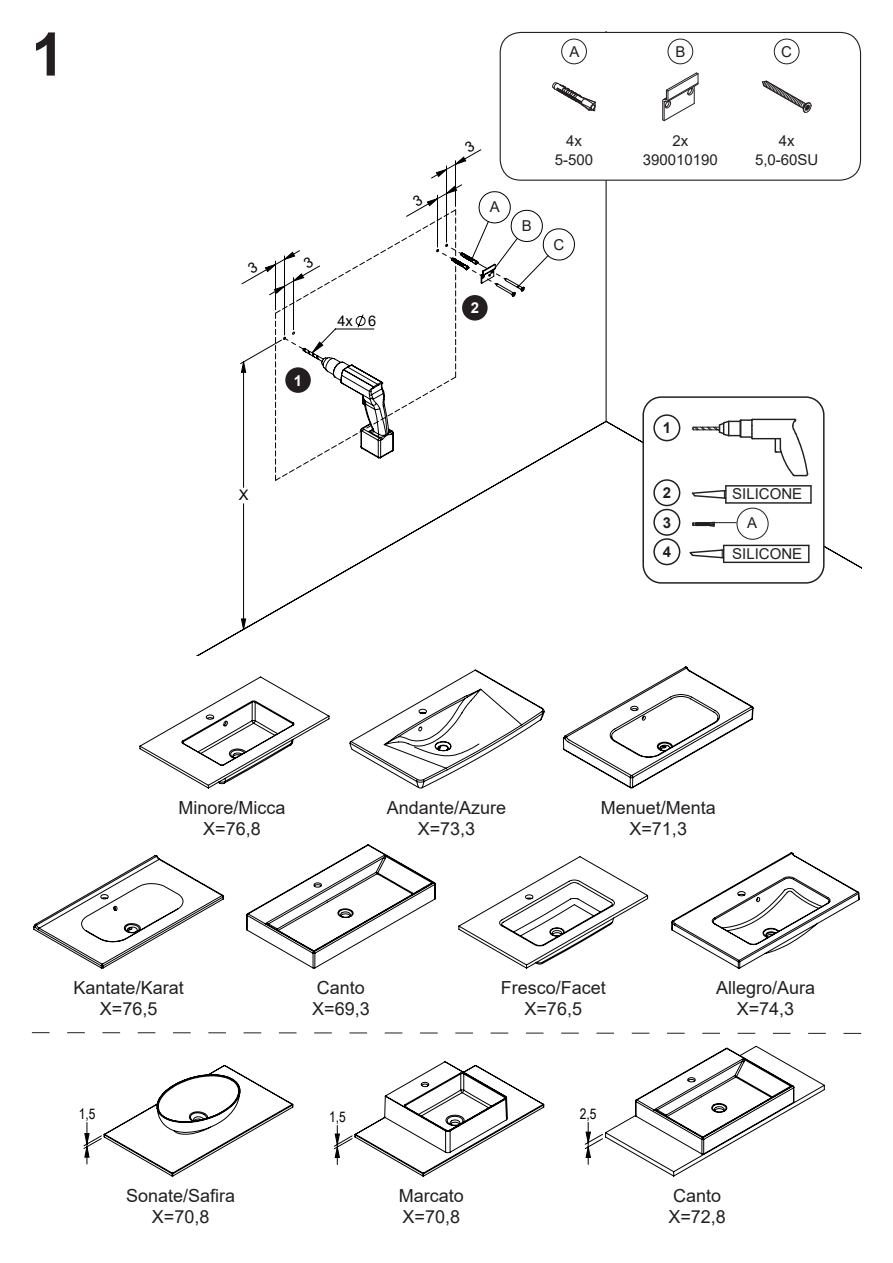
<style>
.page{position:relative;width:893px;height:1263px;background:#fff}
.page>*{position:absolute;margin:0;border:0;box-sizing:border-box;transform-origin:0 0}
.t1{font:700 60px "Arial";color:#231f20}
.t2{font:18px/21.6px "Arial";color:#231f20;text-align:center}
.t3{font:15px "Arial";color:#231f20}
.t4{font:700 15px/29.5px "Arial";color:#231f20;text-align:justify}
.t5{font:700 15px "Arial";color:#fff}
.t6{font:14.55px "Arial Narrow";color:#000}
.t7{font:14.55px "Arial";color:#000}
</style>
<div class="page">
<div style="left:500px;top:32px;width:361px;height:149px;border:1px solid #231f20;border-radius:21px"></div>
<svg style="left:139px;top:676px;width:191px;height:113px"></svg>
<svg style="left:349px;top:669px;width:196px;height:120px"></svg>
<svg style="left:562px;top:666px;width:192px;height:123px"></svg>
<svg style="left:33px;top:855px;width:192px;height:114px"></svg>
<svg style="left:246px;top:844px;width:190px;height:125px"></svg>
<svg style="left:458px;top:856px;width:191px;height:113px"></svg>
<svg style="left:671px;top:852px;width:189px;height:117px"></svg>
<svg style="left:83px;top:1065px;width:211px;height:112px"></svg>
<svg style="left:333px;top:1061px;width:212px;height:116px"></svg>
<svg style="left:584px;top:1045px;width:241px;height:132px"></svg>
<svg style="left:31px;top:1032px;width:831px;height:2px"></svg>
<svg style="left:552px;top:82px;width:44px;height:30px"></svg>
<svg style="left:662px;top:72px;width:37px;height:49px"></svg>
<svg style="left:761px;top:80px;width:50px;height:33px"></svg>
<div style="left:561px;top:39px;width:26px;height:25px;border:1px solid #231f20;border-radius:50%"></div>
<div style="left:668px;top:39px;width:25px;height:25px;border:1px solid #231f20;border-radius:50%"></div>
<div style="left:774px;top:39px;width:25px;height:25px;border:1px solid #231f20;border-radius:50%"></div>
<div style="left:642px;top:396px;width:182px;height:188px;border:2px solid #231f20;border-radius:18px"></div>
<div style="left:653px;top:414px;width:27px;height:27px;border:2px solid #231f20;border-radius:50%"></div>
<div style="left:653px;top:479px;width:27px;height:27px;border:2px solid #231f20;border-radius:50%"></div>
<div style="left:653px;top:509px;width:27px;height:27px;border:2px solid #231f20;border-radius:50%"></div>
<div style="left:653px;top:538px;width:27px;height:27px;border:2px solid #231f20;border-radius:50%"></div>
<hr style="left:726px;top:502px;width:85px;height:2px;background:#231f20">
<hr style="left:726px;top:485px;width:85px;height:1px;background:#231f20">
<hr style="left:724px;top:562px;width:85px;height:1px;background:#231f20">
<hr style="left:724px;top:545px;width:85px;height:1px;background:#231f20">
<svg style="left:810px;top:486px;width:2px;height:17px"></svg>
<svg style="left:691px;top:486px;width:35px;height:17px"></svg>
<svg style="left:808px;top:546px;width:1px;height:16px"></svg>
<svg style="left:689px;top:545px;width:35px;height:17px"></svg>
<svg style="left:692px;top:418px;width:117px;height:59px"></svg>
<svg style="left:692px;top:521px;width:23px;height:6px"></svg>
<div style="left:737px;top:508px;width:31px;height:32px;border:1px solid #231f20;border-radius:50%"></div>
<hr style="left:704px;top:522px;width:33px;height:1px;background:#231f20">
<svg style="left:240px;top:140px;width:335px;height:490px"></svg>
<h1 class="t1" style="left:31px;top:12px;width:35px">1</h1>
<p class="t7" style="left:239px;top:485px;width:11px">X</p>
<p class="t5" style="left:294px;top:370px;width:10px">1</p>
<p class="t7" style="left:337px;top:311px;width:40px">4x 6</p>
<p class="t3" style="left:569px;top:41px;width:12px">A</p>
<p class="t3" style="left:675px;top:41px;width:12px">B</p>
<p class="t3" style="left:781px;top:41px;width:12px">C</p>
<p class="t3" style="left:490px;top:197px;width:12px">A</p>
<p class="t3" style="left:522px;top:216px;width:12px">B</p>
<p class="t5" style="left:471px;top:297px;width:10px">2</p>
<p class="t3" style="left:566px;top:130px;width:17px">4x</p>
<p class="t3" style="left:555px;top:149px;width:40px">5-500</p>
<p class="t3" style="left:554px;top:234px;width:12px">C</p>
<p class="t3" style="left:672px;top:130px;width:17px">2x</p>
<p class="t3" style="left:643px;top:149px;width:77px">390010190</p>
<p class="t3" style="left:779px;top:130px;width:17px">4x</p>
<p class="t3" style="left:755px;top:149px;width:65px">5,0-60SU</p>
<p class="t4" style="left:663px;top:413px;width:10px">1</p>
<p class="t4" style="left:663px;top:478px;width:10px">2<br>3<br>4</p>
<p class="t3" style="left:732px;top:484px;width:72px">SILICONE</p>
<p class="t3" style="left:747px;top:512px;width:12px">A</p>
<p class="t3" style="left:732px;top:543px;width:72px">SILICONE</p>
<p class="t2" style="left:179px;top:796px;width:109px">Minore/Micca<br>X=76,8</p>
<p class="t2" style="left:387px;top:796px;width:121px">Andante/Azure<br>X=73,3</p>
<p class="t2" style="left:601px;top:796px;width:117px">Menuet/Menta<br>X=71,3</p>
<p class="t2" style="left:74px;top:976px;width:112px">Kantate/Karat<br>X=76,5</p>
<p class="t2" style="left:312px;top:976px;width:59px;text-align:left">Canto<br>X=69,3</p>
<p class="t2" style="left:501px;top:976px;width:107px">Fresco/Facet<br>X=76,5</p>
<p class="t2" style="left:716px;top:976px;width:101px">Allegro/Aura<br>X=74,3</p>
<p class="t6" style="left:79px;top:1103px;width:18px">1,5</p>
<p class="t6" style="left:329px;top:1106px;width:18px">1,5</p>
<p class="t6" style="left:580px;top:1103px;width:18px">2,5</p>
<p class="t2" style="left:126px;top:1184px;width:111px">Sonate/Safira<br>X=70,8</p>
<p class="t2" style="left:399px;top:1184px;width:67px;text-align:left">Marcato<br>X=70,8</p>
<p class="t2" style="left:668px;top:1184px;width:59px;text-align:left">Canto<br>X=72,8</p>
</div>
